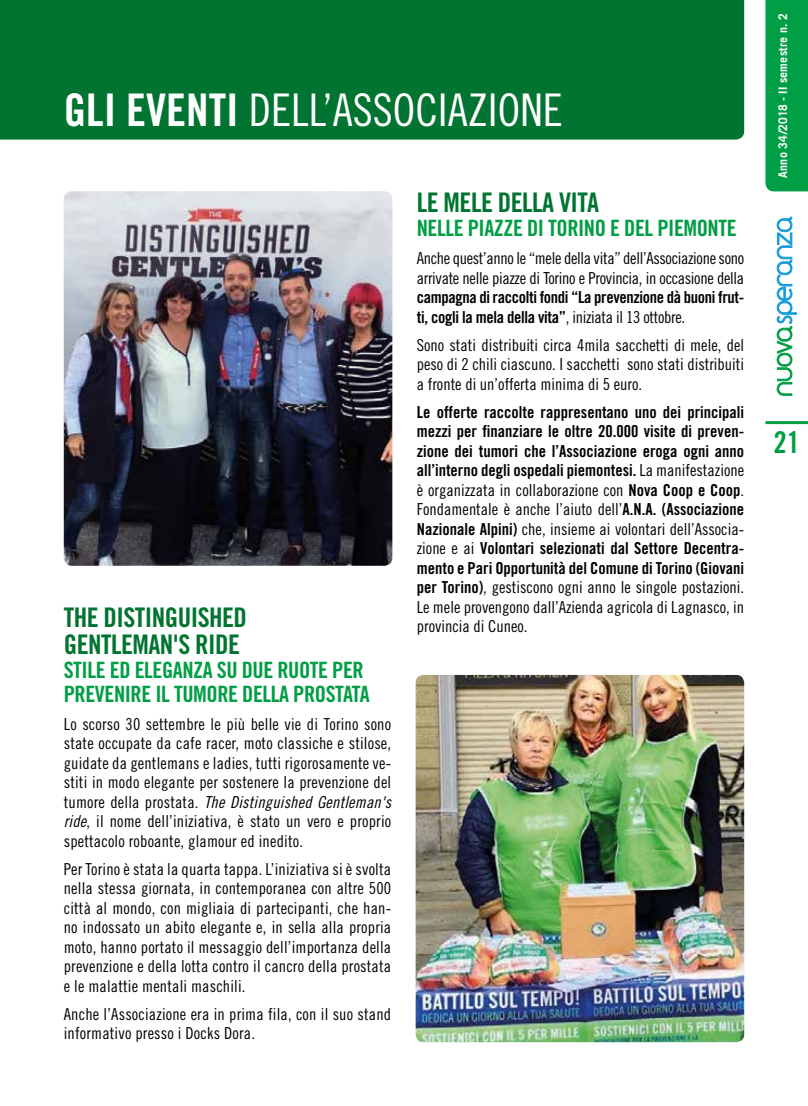
<style>
.page{position:relative;width:808px;height:1106px;background:#fff}
.page>*{position:absolute;margin:0;border:0;box-sizing:border-box;transform-origin:0 0}
.t1{font:45px "Trade Gothic Cond Eighteen";color:#fff}
.t2{font:30px "Trade Gothic Bold Cond Twenty";color:#009e45}
.t3{font:27px/27px "Trade Gothic Bold Cond Twenty";letter-spacing:-.02em;color:#007430}
.t4{font:22.5px/24px "Trade Gothic Bold Cond Twenty";letter-spacing:-.02em;color:#009e45}
.t5{font:16.5px/19.5px "Trade Gothic Cond Eighteen";color:#000;text-align:justify}
.t6{font:16.5px/19.5px "Trade Gothic Bold Cond Twenty";color:#000;text-align:justify}
.t7{font:16.5px/19.5px "Trade Gothic Cond Eighteen";letter-spacing:-.02em;color:#000}
.t8{font:16.5px/19.5px "Trade Gothic Bold Cond Twenty";letter-spacing:-.02em;color:#000}
.t9{font:16.5px "Trade Gothic Cond Eighteen Obl";letter-spacing:.01em;color:#000}
.t10{font:700 12px "Trade Gothic";letter-spacing:.025em;color:#fff}
.s1{font-family:"Trade Gothic Bold Cond Twenty"}
.s2{font-family:"Trade Gothic Cond Eighteen"}
.s3{font-family:"Trade Gothic Cond Eighteen Obl"}
</style>
<div class="page">
<svg style="left:777px;top:217px;width:20px;height:179px"></svg>
<div style="left:765px;top:0;width:43px;height:191px;background:#009e45"></div>
<hr style="left:765px;top:421px;width:43px;height:3px;background:#009e45">
<div style="left:0;top:0;width:744px;height:140px;background:#007430"></div>
<img style="left:416px;top:675px;width:328px;height:367px">
<img style="left:64px;top:191px;width:328px;height:375px">
<h1 class="t1" style="left:64px;top:83px;width:500px"><span class="s1">GLI EVENTI</span> DELL’ASSOCIAZIONE</h1>
<h3 class="t3" style="left:64px;top:603px;width:185px">THE DISTINGUISHED<br>GENTLEMAN'S RIDE</h3>
<h3 class="t4" style="left:64px;top:657px;width:307px">STILE ED ELEGANZA SU DUE RUOTE PER<br>PREVENIRE IL TUMORE DELLA PROSTATA</h3>
<p class="t5" style="left:64px;top:714px;width:329px">Lo scorso 30 settembre le più belle vie di Torino sono state occupate da cafe racer, moto classiche e stilose, guidate da gentlemans e ladies, tutti rigorosamente ve&shy;stiti in modo elegante per sostenere la prevenzione del</p>
<p class="t9" style="left:64px;top:792px;width:329px"><span class="s2">tumore della prostata.</span> The Distinguished Gentleman's</p>
<p class="t5" style="left:64px;top:811px;width:329px"><span class="s3">ride</span>, il nome dell’iniziativa, è stato un vero e proprio spettacolo roboante, glamour ed inedito.</p>
<p class="t5" style="left:64px;top:859px;width:329px">Per Torino è stata la quarta tappa. L’iniziativa si è svolta nella stessa giornata, in contemporanea con altre 500 città al mondo, con migliaia di partecipanti, che han&shy;no indossato un abito elegante e, in sella alla propria moto, hanno portato il messaggio dell’importanza della prevenzione e della lotta contro il cancro della prostata e le malattie mentali maschili.</p>
<p class="t5" style="left:64px;top:1004px;width:329px">Anche l’Associazione era in prima fila, con il suo stand informativo presso i Docks Dora.</p>
<h3 class="t3" style="left:417px;top:189px;width:184px">LE MELE DELLA VITA</h3>
<h3 class="t4" style="left:417px;top:216px;width:321px">NELLE PIAZZE DI TORINO E DEL PIEMONTE</h3>
<p class="t7" style="left:417px;top:248px;width:329px">Anche quest’anno le “mele della vita” dell’Associazione sono arrivate nelle piazze di Torino e Provincia, in occasione della</p>
<p class="t8" style="left:417px;top:287px;width:329px">campagna di raccolti fondi “La prevenzione dà buoni frut&shy;ti, cogli la mela della vita”<span class="s2">, iniziata il 13 ottobre.</span></p>
<p class="t5" style="left:417px;top:335px;width:329px">Sono stati distribuiti circa 4mila sacchetti di mele, del peso di 2 chili ciascuno. I sacchetti sono stati distribuiti a fronte di un’offerta minima di 5 euro.</p>
<p class="t6" style="left:417px;top:402px;width:329px">Le offerte raccolte rappresentano uno dei principali mezzi per finanziare le oltre 20.000 visite di preven&shy;zione dei tumori che l’Associazione eroga ogni anno all’interno degli ospedali piemontesi. <span class="s2">La manifestazione</span></p>
<p class="t5" style="left:417px;top:480px;width:329px">è organizzata in collaborazione con <span class="s1">Nova Coop e Coop</span>.<br>Fondamentale è anche l’aiuto dell’<span class="s1">A.N.A. (Associazione Nazionale Alpini)</span> che, insieme ai volontari dell’Associa-</p>
<p class="t6" style="left:417px;top:538px;width:329px"><span class="s2">zione e ai</span> Volontari selezionati dal Settore Decentra&shy;mento e Pari Opportunità del Comune di Torino (Giovani</p>
<p class="t5" style="left:417px;top:577px;width:329px"><span class="s1">per Torino)</span>, gestiscono ogni anno le singole postazioni.<br>Le mele provengono dall’Azienda agricola di Lagnasco, in provincia di Cuneo.</p>
<p class="t10" style="left:775px;top:178px;width:166px;rotate:-90deg">Anno 34/2018 - II semestre n. 2</p>
<h2 class="t2" style="left:773px;top:423px;width:28px">21</h2>
</div>
